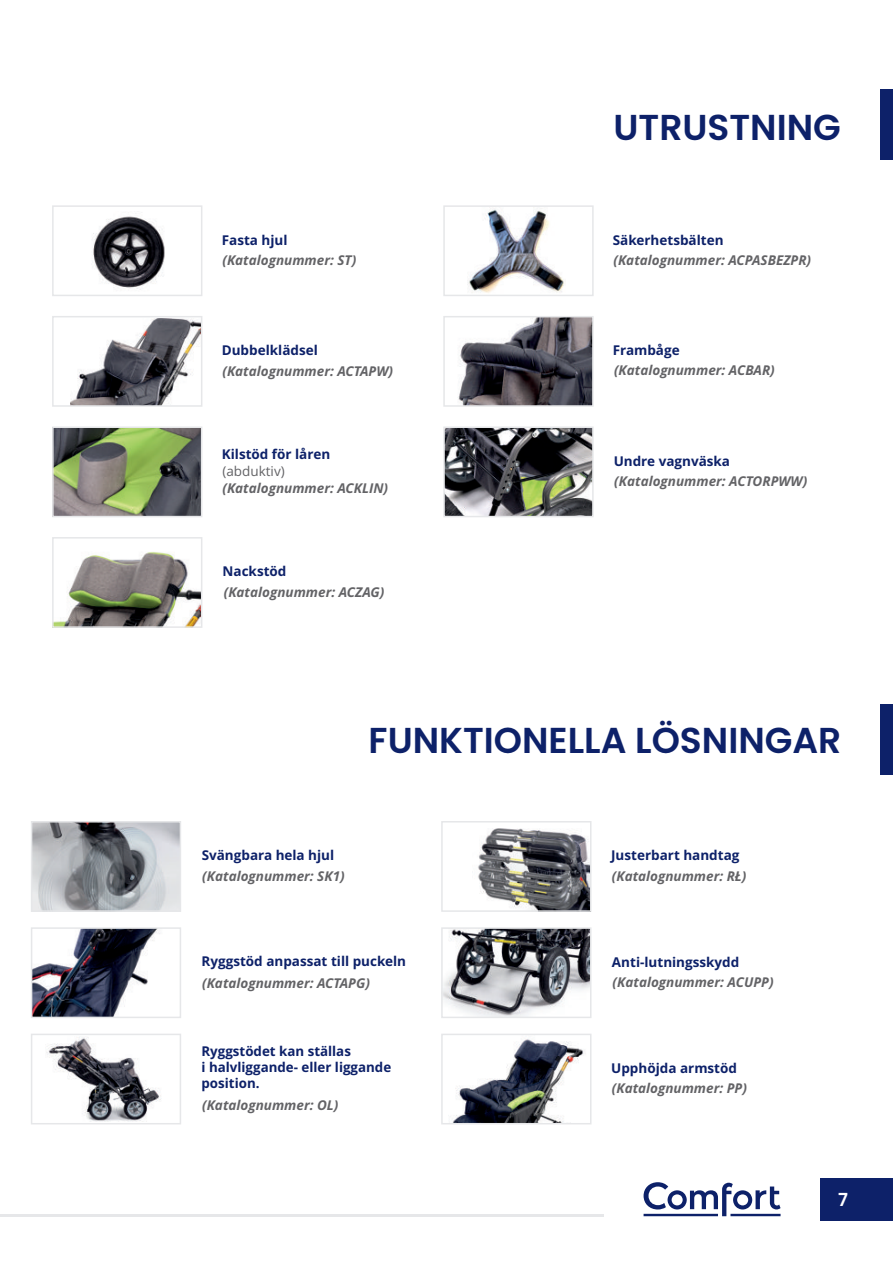
<style>
.page{position:relative;width:893px;height:1263px;background:#fff}
.page>*{position:absolute;margin:0;border:0;box-sizing:border-box;transform-origin:0 0}
.t1{font:600 36px "Poppins";color:#0d2169}
.t2{font:600 18px "Poppins";color:#fff}
.t3{font:italic 700 13.5px "Open Sans";color:#636366}
.t4{font:700 13.5px/16px "Open Sans";color:#0d2169}
.t5{font:13.5px "Open Sans";color:#636366}
</style>
<div class="page">
<div style="left:880px;top:89px;width:13px;height:71px;background:#0d2169"></div>
<img style="left:92px;top:216px;width:73px;height:74px">
<div style="left:52px;top:205px;width:150px;height:91px;border:2px solid #e6e7e9"></div>
<img style="left:46px;top:1037px;width:115px;height:84px">
<div style="left:31px;top:1034px;width:150px;height:90px;border:2px solid #e6e7e9"></div>
<img style="left:453px;top:1039px;width:133px;height:82px">
<div style="left:441px;top:1034px;width:150px;height:90px;border:2px solid #e6e7e9"></div>
<img style="left:34px;top:824px;width:144px;height:85px">
<div style="left:31px;top:821px;width:150px;height:91px;border:2px solid #e6e7e9"></div>
<img style="left:478px;top:828px;width:110px;height:81px">
<div style="left:441px;top:821px;width:150px;height:91px;border:2px solid #e6e7e9"></div>
<img style="left:34px;top:930px;width:126px;height:85px">
<div style="left:31px;top:927px;width:150px;height:91px;border:2px solid #e6e7e9"></div>
<img style="left:444px;top:930px;width:144px;height:85px">
<div style="left:441px;top:927px;width:150px;height:91px;border:2px solid #e6e7e9"></div>
<img style="left:55px;top:552px;width:144px;height:73px">
<div style="left:52px;top:537px;width:150px;height:91px;border:2px solid #e6e7e9"></div>
<img style="left:71px;top:319px;width:128px;height:85px">
<div style="left:52px;top:316px;width:150px;height:91px;border:2px solid #e6e7e9"></div>
<img style="left:55px;top:429px;width:144px;height:85px">
<div style="left:52px;top:426px;width:150px;height:91px;border:2px solid #e6e7e9"></div>
<img style="left:446px;top:429px;width:145px;height:85px">
<div style="left:443px;top:426px;width:151px;height:91px;border:2px solid #e6e7e9"></div>
<img style="left:468px;top:208px;width:96px;height:85px">
<div style="left:443px;top:205px;width:151px;height:91px;border:2px solid #e6e7e9"></div>
<img style="left:458px;top:319px;width:133px;height:85px">
<div style="left:443px;top:316px;width:151px;height:91px;border:2px solid #e6e7e9"></div>
<div style="left:880px;top:705px;width:13px;height:70px;background:#0d2169"></div>
<div style="left:820px;top:1178px;width:73px;height:42px;background:#0d2169"></div>
<svg style="left:644px;top:1182px;width:136px;height:34px"></svg>
<hr style="left:0;top:1214px;width:604px;height:2px;background:#e6e7e9">
<p class="t4" style="left:222px;top:233px;width:67px">Fasta hjul</p>
<p class="t3" style="left:222px;top:255px;width:135px">(Katalognummer: ST)</p>
<p class="t4" style="left:222px;top:344px;width:98px">Dubbelklädsel</p>
<p class="t3" style="left:222px;top:365px;width:172px">(Katalognummer: ACTAPW)</p>
<p class="t4" style="left:222px;top:447px;width:110px">Kilstöd för låren</p>
<p class="t5" style="left:222px;top:465px;width:64px">(abduktiv)</p>
<p class="t3" style="left:222px;top:483px;width:167px">(Katalognummer: ACKLIN)</p>
<p class="t4" style="left:223px;top:565px;width:65px">Nackstöd</p>
<p class="t3" style="left:224px;top:586px;width:162px">(Katalognummer: ACZAG)</p>
<h1 class="t1" style="left:613px;top:103px;width:229px">UTRUSTNING</h1>
<p class="t4" style="left:613px;top:233px;width:112px">Säkerhetsbälten</p>
<p class="t3" style="left:613px;top:255px;width:199px">(Katalognummer: ACPASBEZPR)</p>
<p class="t4" style="left:613px;top:344px;width:68px">Frambåge</p>
<p class="t3" style="left:614px;top:365px;width:162px">(Katalognummer: ACBAR)</p>
<p class="t4" style="left:614px;top:454px;width:118px">Undre vagnväska</p>
<p class="t3" style="left:614px;top:476px;width:194px">(Katalognummer: ACTORPWW)</p>
<h1 class="t1" style="left:369px;top:715px;width:474px">FUNKTIONELLA LÖSNINGAR</h1>
<p class="t4" style="left:202px;top:849px;width:134px">Svängbara hela hjul</p>
<p class="t3" style="left:202px;top:870px;width:144px">(Katalognummer: SK1)</p>
<p class="t4" style="left:611px;top:848px;width:130px">Justerbart handtag</p>
<p class="t3" style="left:612px;top:871px;width:136px">(Katalognummer: RŁ)</p>
<p class="t4" style="left:202px;top:954px;width:206px">Ryggstöd anpassat till puckeln</p>
<p class="t3" style="left:202px;top:978px;width:169px">(Katalognummer: ACTAPG)</p>
<p class="t4" style="left:202px;top:1045px;width:191px">Ryggstödet kan ställas<br>i halvliggande- eller liggande position.</p>
<p class="t3" style="left:202px;top:1100px;width:138px">(Katalognummer: OL)</p>
<p class="t4" style="left:612px;top:955px;width:129px">Anti-lutningsskydd</p>
<p class="t3" style="left:613px;top:976px;width:162px">(Katalognummer: ACUPP)</p>
<p class="t4" style="left:611px;top:1061px;width:127px">Upphöjda armstöd</p>
<p class="t3" style="left:612px;top:1083px;width:137px">(Katalognummer: PP)</p>
<h2 class="t2" style="left:838px;top:1187px;width:11px">7</h2>
</div>
